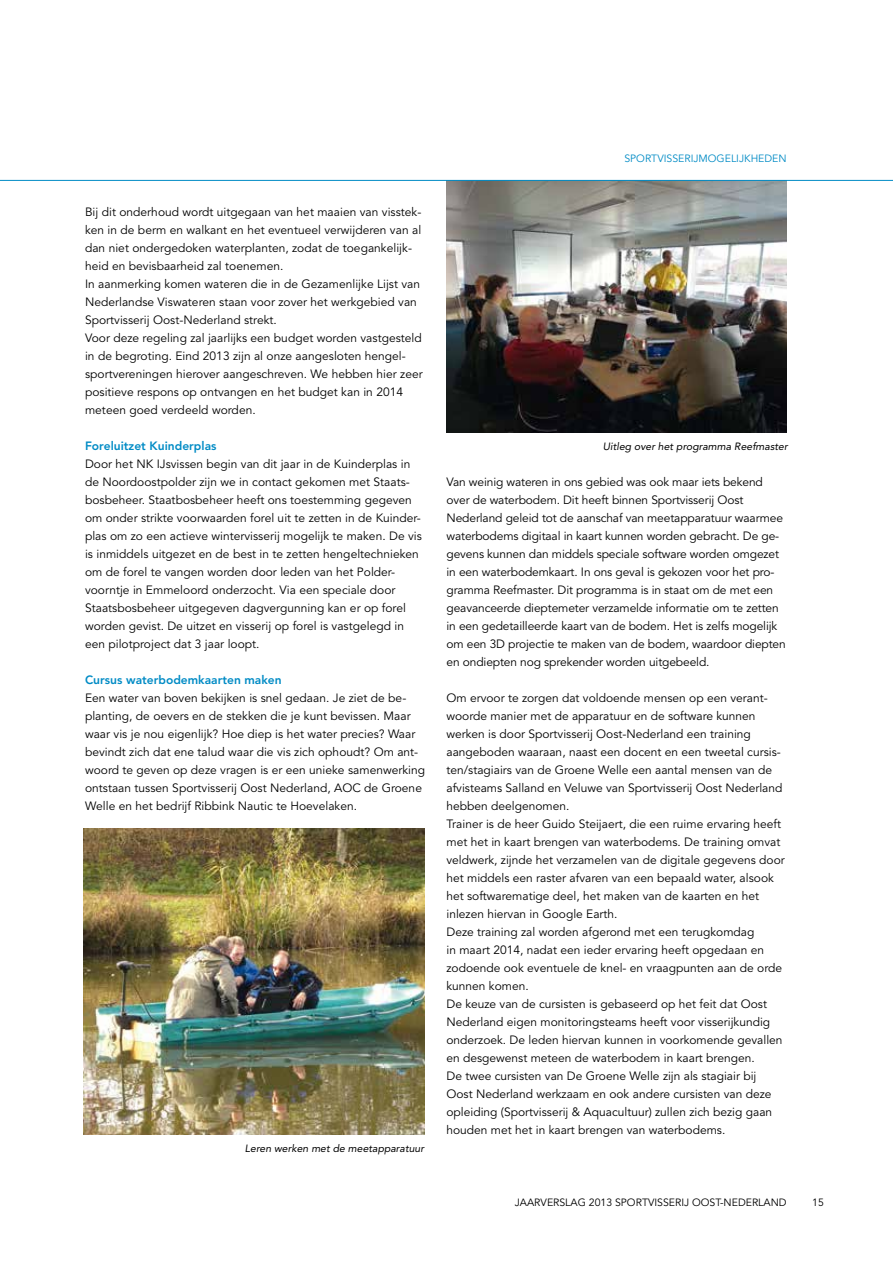
<style>
.page{position:relative;width:893px;height:1263px;background:#fff}
.page>*{position:absolute;margin:0;border:0;box-sizing:border-box;transform-origin:0 0}
.t1{font:12px/18px "Avenir";color:#000}
.t2{font:800 12px "Avenir";color:#008bc5}
.t3{font:italic 10.5px "Avenir";color:#000}
.t4{font:10.5px "Avenir";color:#000}
.t5{font:10.5px "Avenir";color:#008bc5}
</style>
<div class="page">
<img style="left:84px;top:828px;width:340px;height:306px">
<img style="left:446px;top:181px;width:341px;height:251px">
<hr style="left:0;top:180px;width:893px;height:1px;background:#008bc5">
<p class="t1" style="left:85px;top:203px;width:339px">Bij dit onderhoud wordt uitgegaan van het maaien van visstek&shy;ken in de berm en walkant en het eventueel verwijderen van al dan niet ondergedoken waterplanten, zodat de toegankelijk&shy;heid en bevisbaarheid zal toenemen.<br>In aanmerking komen wateren die in de Gezamenlijke Lijst van Nederlandse Viswateren staan voor zover het werkgebied van Sportvisserij Oost-Nederland strekt.<br>Voor deze regeling zal jaarlijks een budget worden vastgesteld in de begroting. Eind 2013 zijn al onze aangesloten hengel&shy;sportvereningen hierover aangeschreven. We hebben hier zeer positieve respons op ontvangen en het budget kan in 2014 meteen goed verdeeld worden.</p>
<p class="t2" style="left:85px;top:439px;width:133px">Foreluitzet Kuinderplas</p>
<p class="t1" style="left:85px;top:455px;width:338px">Door het NK IJsvissen begin van dit jaar in de Kuinderplas in de Noordoostpolder zijn we in contact gekomen met Staats&shy;bosbeheer. Staatbosbeheer heeft ons toestemming gegeven om onder strikte voorwaarden forel uit te zetten in de Kuinder&shy;plas om zo een actieve wintervisserij mogelijk te maken. De vis is inmiddels uitgezet en de best in te zetten hengeltechnieken om de forel te vangen worden door leden van het Polder&shy;voorntje in Emmeloord onderzocht. Via een speciale door Staatsbosbeheer uitgegeven dagvergunning kan er op forel worden gevist. De uitzet en visserij op forel is vastgelegd in een pilotproject dat 3 jaar loopt.</p>
<p class="t2" style="left:85px;top:673px;width:198px">Cursus waterbodemkaarten maken</p>
<p class="t1" style="left:85px;top:689px;width:342px">Een water van boven bekijken is snel gedaan. Je ziet de be&shy;planting, de oevers en de stekken die je kunt bevissen. Maar waar vis je nou eigenlijk? Hoe diep is het water precies? Waar bevindt zich dat ene talud waar die vis zich ophoudt? Om ant&shy;woord te geven op deze vragen is er een unieke samenwerking ontstaan tussen Sportvisserij Oost Nederland, AOC de Groene Welle en het bedrijf Ribbink Nautic te Hoevelaken.</p>
<p class="t3" style="left:245px;top:1142px;width:181px">Leren werken met de meetapparatuur</p>
<p class="t5" style="left:624px;top:152px;width:164px">SPORTVISSERIJMOGELIJKHEDEN</p>
<p class="t3" style="left:603px;top:440px;width:186px">Uitleg over het programma Reefmaster</p>
<p class="t1" style="left:446px;top:473px;width:341px">Van weinig wateren in ons gebied was ook maar iets bekend over de waterbodem. Dit heeft binnen Sportvisserij Oost Nederland geleid tot de aanschaf van meetapparatuur waarmee waterbodems digitaal in kaart kunnen worden gebracht. De ge&shy;gevens kunnen dan middels speciale software worden omgezet in een waterbodemkaart. In ons geval is gekozen voor het pro&shy;gramma Reefmaster. Dit programma is in staat om de met een geavanceerde dieptemeter verzamelde informatie om te zetten in een gedetailleerde kaart van de bodem. Het is zelfs mogelijk om een 3D projectie te maken van de bodem, waardoor diepten en ondiepten nog sprekender worden uitgebeeld.</p>
<p class="t1" style="left:446px;top:689px;width:340px">Om ervoor te zorgen dat voldoende mensen op een verant&shy;woorde manier met de apparatuur en de software kunnen werken is door Sportvisserij Oost-Nederland een training aangeboden waaraan, naast een docent en een tweetal cursis&shy;ten/stagiairs van de Groene Welle een aantal mensen van de afvisteams Salland en Veluwe van Sportvisserij Oost Nederland hebben deelgenomen.<br>Trainer is de heer Guido Steijaert, die een ruime ervaring heeft met het in kaart brengen van waterbodems. De training omvat veldwerk, zijnde het verzamelen van de digitale gegevens door het middels een raster afvaren van een bepaald water, alsook het softwarematige deel, het maken van de kaarten en het inlezen hiervan in Google Earth.<br>Deze training zal worden afgerond met een terugkomdag<br>in maart 2014, nadat een ieder ervaring heeft opgedaan en zodoende ook eventuele de knel- en vraagpunten aan de orde kunnen komen.<br>De keuze van de cursisten is gebaseerd op het feit dat Oost Nederland eigen monitoringsteams heeft voor visserijkundig onderzoek. De leden hiervan kunnen in voorkomende gevallen en desgewenst meteen de waterbodem in kaart brengen.<br>De twee cursisten van De Groene Welle zijn als stagiair bij Oost Nederland werkzaam en ook andere cursisten van deze opleiding (Sportvisserij &amp; Aquacultuur) zullen zich bezig gaan houden met het in kaart brengen van waterbodems.</p>
<p class="t4" style="left:515px;top:1196px;width:273px">JAARVERSLAG 2013 SPORTVISSERIJ OOST-NEDERLAND</p>
<p class="t4" style="left:812px;top:1196px;width:13px">15</p>
</div>
